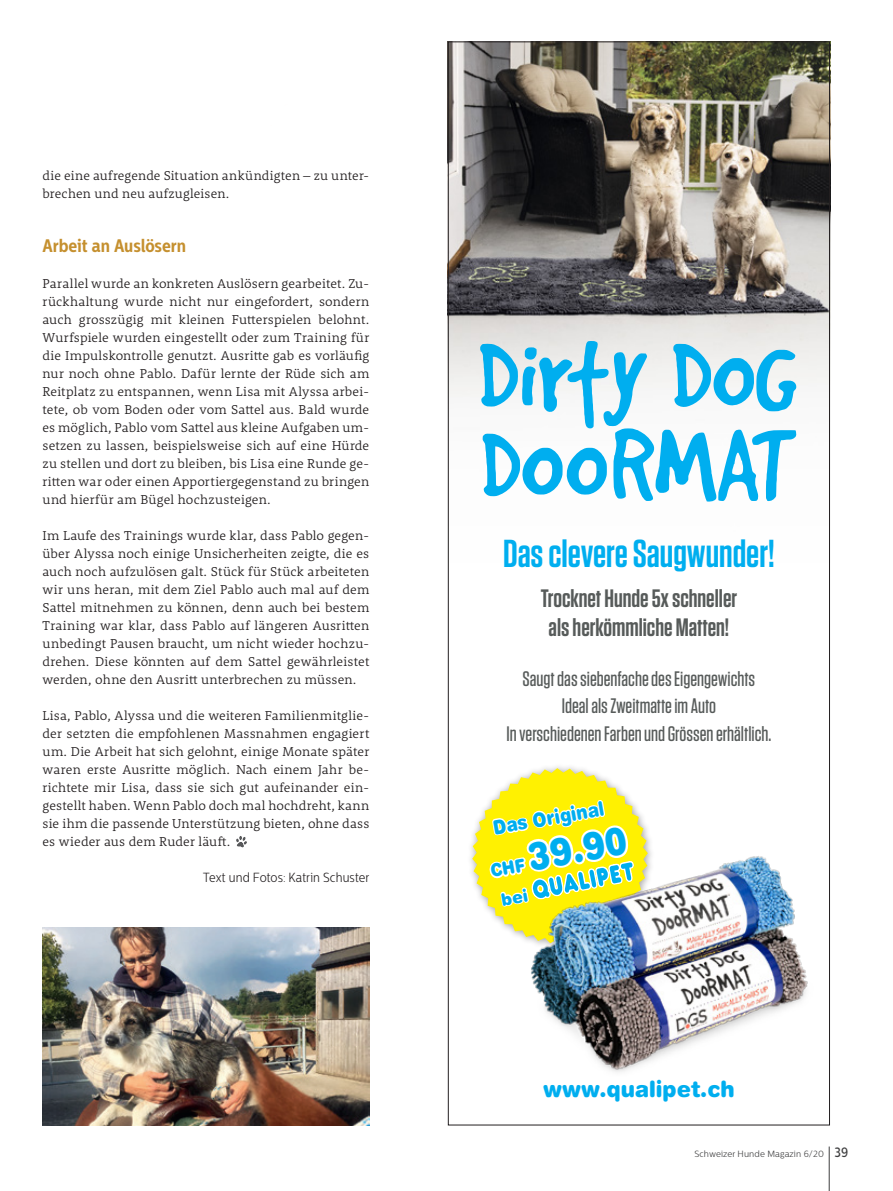
<style>
.page{position:relative;width:893px;height:1191px;background:#fff}
.page>*{position:absolute;margin:0;border:0;box-sizing:border-box;transform-origin:0 0}
.t1{font:900 39px "Helvetica Rounded LT Std";color:#00aeef;scale:.85 1}
.t2{font:600 38.85px "Tungsten";color:#00aeef}
.t3{font:600 25.2px/28.7px "Tungsten";color:#575b5a;text-align:center}
.t4{font:900 22.5px "Helvetica Rounded LT Std";color:#00aeef;scale:.95 1}
.t5{font:500 21px/27.9px "Tungsten";color:#575b5a;text-align:center}
.t6{font:900 19.95px "Helvetica Rounded LT Std";color:#00aeef;scale:.85 1}
.t7{font:700 18px "Centrale Sans Cnd";letter-spacing:-.005em;color:#c5902f}
.t8{font:300 13.2px/18px "Rooney Pro";letter-spacing:.01em;color:#231f20;text-align:justify}
.t9{font:300 13.2px "Centrale Sans Cnd";letter-spacing:.005em;color:#231f20}
.t10{font:300 9px "Centrale Sans Cnd";letter-spacing:.01em;color:#3e3e3f;scale:1.1 1}
.s1{font-size:18px}
.s2{font-weight:500;font-size:13.5px}
</style>
<div class="page">
<img style="left:43px;top:927px;width:326px;height:198px">
<div style="left:236px;top:835px;width:12px;height:12px;background:#231f20;opacity:.15"></div>
<img style="left:450px;top:43px;width:378px;height:354px">
<svg style="left:480px;top:340px;width:317px;height:162px"></svg>
<img style="left:470px;top:837px;width:338px;height:235px">
<hr style="left:829px;top:1146px;width:1px;height:45px;background:#3e3e3f">
<svg style="left:472px;top:768px;width:176px;height:175px"></svg>
<p class="t8" style="left:43px;top:166px;width:328px">die eine aufregende Situation ankündigten – zu unter&shy;brechen und neu aufzugleisen.</p>
<h3 class="t7" style="left:43px;top:235px;width:145px">Arbeit an Auslösern</h3>
<p class="t8" style="left:43px;top:274px;width:328px">Parallel wurde an konkreten Auslösern gearbeitet. Zu&shy;rückhaltung wurde nicht nur eingefordert, sondern auch grosszügig mit kleinen Futterspielen belohnt.<br>Wurfspiele wurden eingestellt oder zum Training für die Impulskontrolle genutzt. Ausritte gab es vorläufig nur noch ohne Pablo. Dafür lernte der Rüde sich am Reitplatz zu entspannen, wenn Lisa mit Alyssa arbei&shy;tete, ob vom Boden oder vom Sattel aus. Bald wurde es möglich, Pablo vom Sattel aus kleine Aufgaben um&shy;setzen zu lassen, beispielsweise sich auf eine Hürde zu stellen und dort zu bleiben, bis Lisa eine Runde ge&shy;ritten war oder einen Apportiergegenstand zu bringen und hierfür am Bügel hochzusteigen.</p>
<p class="t8" style="left:43px;top:526px;width:328px">Im Laufe des Trainings wurde klar, dass Pablo gegen&shy;über Alyssa noch einige Unsicherheiten zeigte, die es auch noch aufzulösen galt. Stück für Stück arbeiteten wir uns heran, mit dem Ziel Pablo auch mal auf dem Sattel mitnehmen zu können, denn auch bei bestem Training war klar, dass Pablo auf längeren Ausritten unbedingt Pausen braucht, um nicht wieder hochzu&shy;drehen. Diese könnten auf dem Sattel gewährleistet werden, ohne den Ausritt unterbrechen zu müssen.</p>
<p class="t8" style="left:43px;top:706px;width:328px">Lisa, Pablo, Alyssa und die weiteren Familienmitglie&shy;der setzten die empfohlenen Massnahmen engagiert um. Die Arbeit hat sich gelohnt, einige Monate später waren erste Ausritte möglich. Nach einem Jahr be&shy;richtete mir Lisa, dass sie sich gut aufeinander ein&shy;gestellt haben. Wenn Pablo doch mal hochdreht, kann sie ihm die passende Unterstützung bieten, ohne dass es wieder aus dem Ruder läuft.</p>
<p class="t9" style="left:203px;top:870px;width:168px">Text und Fotos: Katrin Schuster</p>
<h2 class="t2" style="left:503px;top:533px;width:273px">Das clevere Saugwunder!</h2>
<h3 class="t3" style="left:541px;top:584px;width:198px">Trocknet Hunde 5x schneller als herkömmliche Matten!</h3>
<h3 class="t5" style="left:506px;top:664px;width:266px">Saugt das siebenfache des Eigengewichts<br>Ideal als Zweitmatte im Auto<br>In verschiedenen Farben und Grössen erhältlich.</h3>
<h3 class="t6" style="left:491px;top:815px;width:134px;rotate:-10deg">Das Original</h3>
<h1 class="t1" style="left:485px;top:839px;width:166px;rotate:-10deg"><span class="s1">CHF</span> 39.90</h1>
<h3 class="t4" style="left:543px;top:1074px;width:203px">www.qualipet.ch</h3>
<p class="t10" style="left:694px;top:1148px;width:141px">Schweizer Hunde Magazin 6/20 <span class="s2">39</span></p>
</div>
